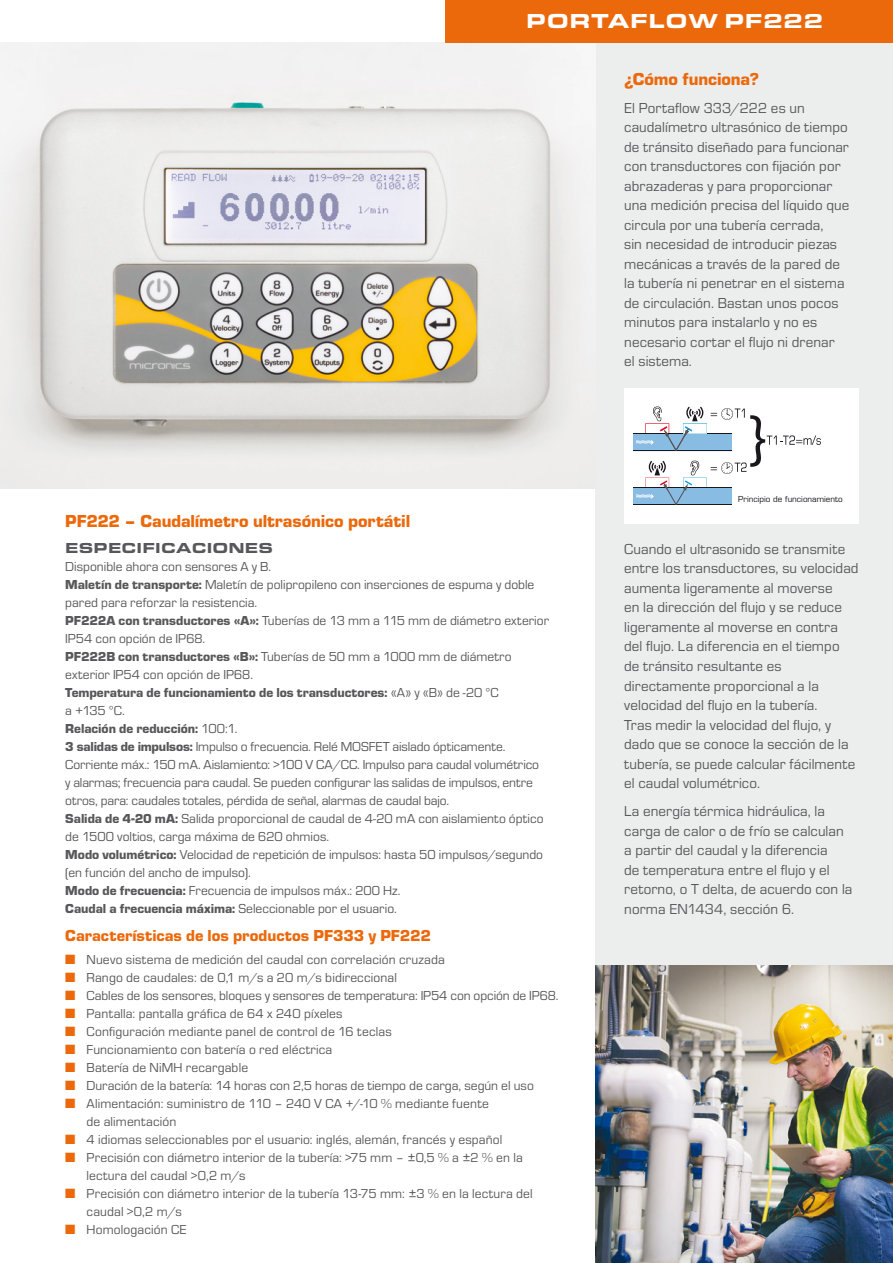
<style>
.page{position:relative;width:893px;height:1263px;background:#fff}
.page>*{position:absolute;margin:0;border:0;box-sizing:border-box;transform-origin:0 0}
.t1{font:900 21px "Eurostile Ext";letter-spacing:.02em;color:#fff}
.t2{font:900 18px "Eurostile";letter-spacing:-.005em;color:#eb690b}
.t3{font:900 16.5px "Eurostile";color:#eb690b}
.t4{font:15px/19.5px "Eurostile";letter-spacing:.005em;color:#58585a}
.t5{font:900 15px "Eurostile Ext";letter-spacing:.01em;color:#58585a}
.t6{font:13.5px/18px "Eurostile";letter-spacing:.005em;color:#58585a}
.t7{font:900 13.5px/18px "Eurostile";letter-spacing:-.005em;color:#58585a}
.t8{font:8.1px "Eurostile";color:#1a171c}
.s1{font-weight:900}
.s2{font-weight:400}
.s3{color:#eb690b}
</style>
<div class="page">
<div style="left:595px;top:42px;width:298px;height:923px;background:#eceded"></div>
<img style="left:0;top:42px;width:595px;height:447px">
<div style="left:624px;top:388px;width:235px;height:136px;background:#fff"></div>
<div style="left:633px;top:488px;width:99px;height:17px;background:#88bce2"></div>
<hr style="left:633px;top:505px;width:99px;height:1px;background:#1a171c">
<hr style="left:633px;top:488px;width:99px;height:1px;background:#1a171c">
<div style="left:633px;top:434px;width:99px;height:17px;background:#88bce2"></div>
<hr style="left:633px;top:450px;width:99px;height:1px;background:#1a171c">
<hr style="left:633px;top:434px;width:99px;height:1px;background:#1a171c">
<svg style="left:636px;top:406px;width:185px;height:99px"></svg>
<div style="left:445px;top:0;width:448px;height:42px;background:#eb690b"></div>
<img style="left:595px;top:965px;width:298px;height:298px">
<p class="t1" style="left:526px;top:5px;width:299px">PORTAFLOW PF222</p>
<p class="t2" style="left:624px;top:66px;width:136px">¿Cómo funciona?</p>
<p class="t4" style="left:624px;top:97px;width:226px">El Portaflow 333/222 es un caudalímetro ultrasónico de tiempo de tránsito diseñado para funcionar con transductores con fijación por abrazaderas y para proporcionar una medición precisa del líquido que circula por una tubería cerrada,<br>sin necesidad de introducir piezas mecánicas a través de la pared de la tubería ni penetrar en el sistema de circulación. Bastan unos pocos minutos para instalarlo y no es necesario cortar el flujo ni drenar<br>el sistema.</p>
<p class="t2" style="left:65px;top:508px;width:346px">PF222 – Caudalímetro ultrasónico portátil</p>
<p class="t5" style="left:65px;top:537px;width:209px">ESPECIFICACIONES</p>
<p class="t6" style="left:65px;top:557px;width:207px">Disponible ahora con sensores A y B.</p>
<p class="t6" style="left:65px;top:575px;width:471px"><span class="s1">Maletín de transporte:</span> Maletín de polipropileno con inserciones de espuma y doble pared para reforzar la resistencia.</p>
<p class="t6" style="left:65px;top:611px;width:485px"><span class="s1">PF222A con transductores «A»:</span> Tuberías de 13 mm a 115 mm de diámetro exterior<br>IP54 con opción de IP68.</p>
<p class="t6" style="left:65px;top:647px;width:448px"><span class="s1">PF222B con transductores «B»:</span> Tuberías de 50 mm a 1000 mm de diámetro exterior IP54 con opción de IP68.</p>
<p class="t7" style="left:65px;top:683px;width:435px">Temperatura de funcionamiento de los transductores: <span class="s2">«A» y «B» de -20 °C a +135 °C.</span></p>
<p class="t7" style="left:65px;top:719px;width:174px">Relación de reducción: <span class="s2">100:1.</span></p>
<p class="t6" style="left:65px;top:737px;width:442px"><span class="s1">3 salidas de impulsos:</span> Impulso o frecuencia. Relé MOSFET aislado ópticamente.</p>
<p class="t6" style="left:65px;top:755px;width:475px">Corriente máx.: 150 mA. Aislamiento: &gt;100 V CA/CC. Impulso para caudal volumétrico y alarmas; frecuencia para caudal. Se pueden configurar las salidas de impulsos, entre otros, para: caudales totales, pérdida de señal, alarmas de caudal bajo.</p>
<p class="t6" style="left:65px;top:809px;width:480px"><span class="s1">Salida de 4-20 mA:</span> Salida proporcional de caudal de 4-20 mA con aislamiento óptico de 1500 voltios, carga máxima de 620 ohmios.</p>
<p class="t6" style="left:65px;top:845px;width:479px"><span class="s1">Modo volumétrico:</span> Velocidad de repetición de impulsos: hasta 50 impulsos/segundo (en función del ancho de impulso).</p>
<p class="t6" style="left:65px;top:881px;width:337px"><span class="s1">Modo de frecuencia:</span> Frecuencia de impulsos máx.: 200 Hz.</p>
<p class="t6" style="left:65px;top:899px;width:333px"><span class="s1">Caudal a frecuencia máxima:</span> Seleccionable por el usuario.</p>
<p class="t3" style="left:65px;top:924px;width:367px">Características de los productos PF333 y PF222</p>
<p class="t6" style="left:65px;top:949px;width:381px"><span class="s3">■</span> Nuevo sistema de medición del caudal con correlación cruzada</p>
<p class="t6" style="left:65px;top:967px;width:333px"><span class="s3">■</span> Rango de caudales: de 0,1 m/s a 20 m/s bidireccional</p>
<p class="t6" style="left:65px;top:985px;width:495px"><span class="s3">■</span> Cables de los sensores, bloques y sensores de temperatura: IP54 con opción de IP68.</p>
<p class="t6" style="left:65px;top:1003px;width:279px"><span class="s3">■</span> Pantalla: pantalla gráfica de 64 x 240 píxeles</p>
<p class="t6" style="left:65px;top:1021px;width:328px"><span class="s3">■</span> Configuración mediante panel de control de 16 teclas</p>
<p class="t6" style="left:65px;top:1039px;width:269px"><span class="s3">■</span> Funcionamiento con batería o red eléctrica</p>
<p class="t6" style="left:65px;top:1057px;width:184px"><span class="s3">■</span> Batería de NiMH recargable</p>
<p class="t6" style="left:65px;top:1075px;width:470px"><span class="s3">■</span> Duración de la batería: 14 horas con 2,5 horas de tiempo de carga, según el uso</p>
<p class="t6" style="left:87px;top:1093px;width:404px;text-indent:-21px"><span class="s3">■</span> Alimentación: suministro de 110 – 240 V CA +/-10 % mediante fuente de alimentación</p>
<p class="t6" style="left:65px;top:1129px;width:439px"><span class="s3">■</span> 4 idiomas seleccionables por el usuario: inglés, alemán, francés y español</p>
<p class="t6" style="left:87px;top:1147px;width:438px;text-indent:-21px"><span class="s3">■</span> Precisión con diámetro interior de la tubería: &gt;75 mm – ±0,5 % a ±2 % en la lectura del caudal &gt;0,2 m/s</p>
<p class="t6" style="left:87px;top:1183px;width:448px;text-indent:-21px"><span class="s3">■</span> Precisión con diámetro interior de la tubería 13-75 mm: ±3 % en la lectura del caudal &gt;0,2 m/s</p>
<p class="t6" style="left:65px;top:1219px;width:123px"><span class="s3">■</span> Homologación CE</p>
<p class="t8" style="left:738px;top:495px;width:106px">Principio de funcionamiento</p>
<p class="t4" style="left:624px;top:538px;width:236px">Cuando el ultrasonido se transmite entre los transductores, su velocidad aumenta ligeramente al moverse<br>en la dirección del flujo y se reduce ligeramente al moverse en contra del flujo. La diferencia en el tiempo de tránsito resultante es directamente proporcional a la velocidad del flujo en la tubería.<br>Tras medir la velocidad del flujo, y dado que se conoce la sección de la tubería, se puede calcular fácilmente el caudal volumétrico.</p>
<p class="t4" style="left:624px;top:800px;width:230px">La energía térmica hidráulica, la carga de calor o de frío se calculan a partir del caudal y la diferencia<br>de temperatura entre el flujo y el retorno, o T delta, de acuerdo con la norma EN1434, sección 6.</p>
</div>
